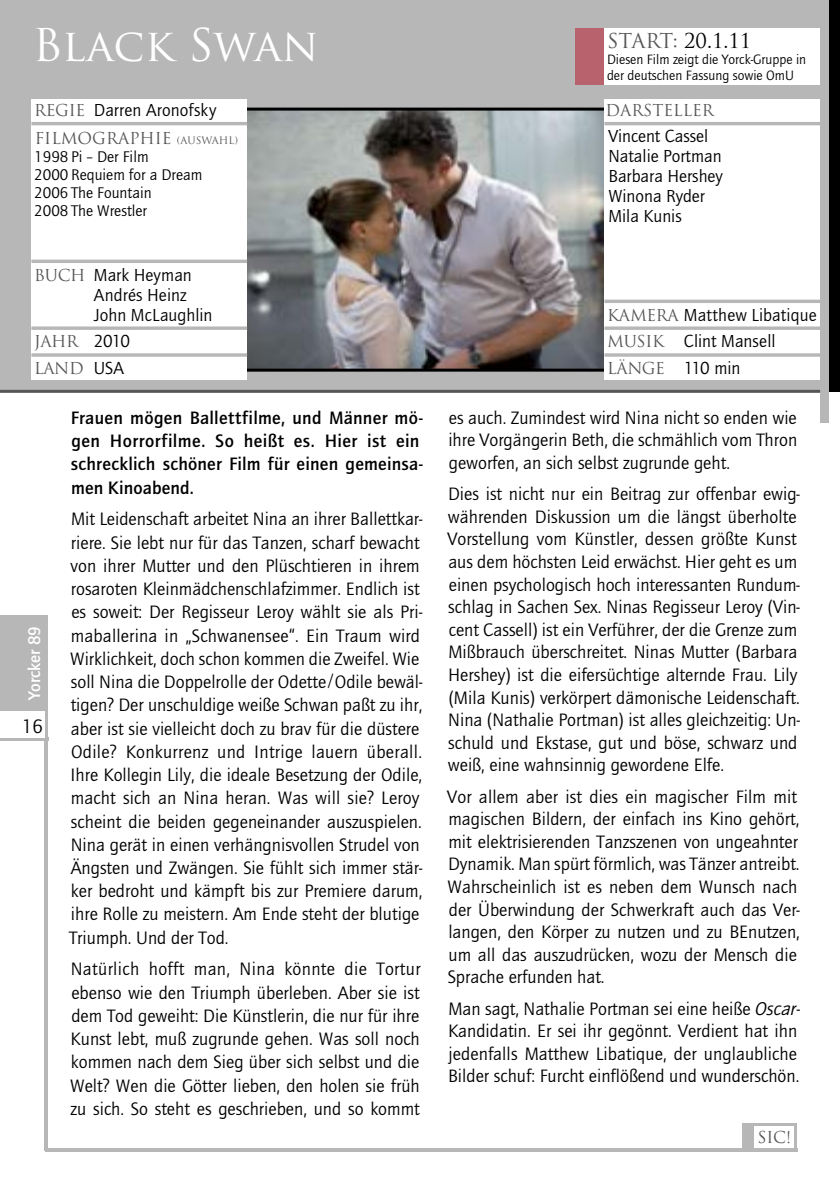
<style>
.page{position:relative;width:840px;height:1191px;background:#fff}
.page>*{position:absolute;margin:0;border:0;box-sizing:border-box;transform-origin:0 0}
.t1{font:44px "Trajan Pro";color:#fff}
.t2{font:20px "Trajan Pro";color:#000}
.t3{font:20px "Quay Itc T Book Y";color:#000}
.t4{font:18.6px/22.6px "Quay Itc T Book Y";color:#000}
.t5{font:18.6px/23.2px "Quay Itc T Bold Y";letter-spacing:.015em;color:#000}
.t6{font:18px/20px "Quay Itc T Book Y";color:#000}
.t7{font:17.4px "Quay Itc T Bold Y";color:#fff}
.t8{font:16px/18px "Quay Itc T Book Y";color:#000}
.t9{font:16px "Trajan Pro";letter-spacing:-.025em;color:#565656}
.t10{font:14px/16px "Quay Itc T Book Y";color:#000}
.t11{font:12px "Trajan Pro";color:#565656}
.t12{font:10px "Trajan Pro";color:#565656}
.s1{color:#565656}
.s2{font-family:"Quay Book It Y"}
.s3{font-size:16px}
</style>
<div class="page">
<div style="left:819px;top:0;width:20px;height:391px;background:#000"></div>
<hr style="left:45px;top:615px;width:3px;height:536px;background:#b6b7b6">
<div style="left:0;top:615px;width:45px;height:122px;background:#b6b7b6"></div>
<hr style="left:0;top:737px;width:48px;height:3px;background:#b6b7b6">
<div style="left:0;top:0;width:828px;height:391px;background:#b6b7b6"></div>
<div style="left:819px;top:391px;width:9px;height:32px;background:#b6b7b6"></div>
<hr style="left:0;top:390px;width:819px;height:3px;background:#565656">
<hr style="left:48px;top:1148px;width:694px;height:3px;background:#b6b7b6">
<img style="left:247px;top:112px;width:357px;height:256px">
<div style="left:217px;top:108px;width:412px;height:264px;border:3px solid #000"></div>
<div style="left:575px;top:28px;width:29px;height:57px;background:#b8626e"></div>
<div style="left:604px;top:28px;width:215px;height:57px;background:#fff"></div>
<div style="left:0;top:711px;width:45px;height:26px;background:#fff"></div>
<div style="left:604px;top:99px;width:215px;height:281px;background:#fff"></div>
<hr style="left:604px;top:122px;width:215px;height:3px;background:#b6b7b6">
<div style="left:31px;top:99px;width:216px;height:281px;background:#fff"></div>
<hr style="left:31px;top:122px;width:216px;height:3px;background:#b6b7b6">
<hr style="left:31px;top:260px;width:216px;height:3px;background:#b6b7b6">
<svg style="left:31px;top:326px;width:216px;height:4px"></svg>
<svg style="left:31px;top:353px;width:216px;height:4px"></svg>
<hr style="left:604px;top:300px;width:215px;height:3px;background:#b6b7b6">
<svg style="left:604px;top:326px;width:215px;height:4px"></svg>
<svg style="left:604px;top:353px;width:215px;height:4px"></svg>
<div style="left:742px;top:1122px;width:55px;height:29px;background:#b6b7b6"></div>
<div style="left:754px;top:1126px;width:39px;height:21px;background:#fff"></div>
<h1 class="t1" style="left:33px;top:17px;width:287px">BLACK SWAN</h1>
<p class="t9" style="left:34px;top:100px;width:22px">REGIE</p>
<p class="t6" style="left:94px;top:100px;width:124px">Darren Aronofsky</p>
<p class="t9" style="left:35px;top:128px;width:22px">FILMOGRAPHIE</p>
<p class="t12" style="left:177px;top:134px;width:44px">(AUS WAHL</p>
<p class="t12" style="left:234px;top:134px;width:5px">)</p>
<p class="t8" style="left:34px;top:147px;width:170px">1998 Pi – Der Film<br>2000 Requiem for a Dream<br>2006 The Fountain<br>2008 The Wrestler</p>
<p class="t9" style="left:34px;top:265px;width:25px">BUCH</p>
<p class="t6" style="left:94px;top:264px;width:120px">Mark Heyman<br>Andrés Heinz<br>John McLaughlin</p>
<p class="t9" style="left:34px;top:331px;width:21px">JAHR</p>
<p class="t6" style="left:94px;top:331px;width:38px">2010</p>
<p class="t9" style="left:34px;top:358px;width:24px">LAND</p>
<p class="t6" style="left:94px;top:358px;width:32px">USA</p>
<p class="t7" style="left:24px;top:700px;width:76px;rotate:-90deg">Yorcker 89</p>
<p class="t3" style="left:22px;top:715px;width:23px">16</p>
<p class="t5" style="left:71px;top:406px;width:353px">Frauen mögen Ballettfilme, und Männer mö&shy;gen Horrorfilme. So heißt es. Hier ist ein schrecklich schöner Film für einen gemeinsa&shy;men Kinoabend.</p>
<p class="t4" style="left:69px;top:507px;width:355px;line-height:23.2px">Mit Leidenschaft arbeitet Nina an ihrer Ballettkar&shy;riere. Sie lebt nur für das Tanzen, scharf bewacht von ihrer Mutter und den Plüschtieren in ihrem rosaroten Kleinmädchenschlafzimmer. Endlich ist es soweit: Der Regisseur Leroy wählt sie als Pri&shy;maballerina in „Schwanensee“. Ein Traum wird Wirklichkeit, doch schon kommen die Zweifel. Wie soll Nina die Doppelrolle der Odette/Odile bewäl&shy;tigen? Der unschuldige weiße Schwan paßt zu ihr, aber ist sie vielleicht doch zu brav für die düstere Odile? Konkurrenz und Intrige lauern überall.<br>Ihre Kollegin Lily, die ideale Besetzung der Odile, macht sich an Nina heran. Was will sie? Leroy scheint die beiden gegeneinander auszuspielen.<br>Nina gerät in einen verhängnisvollen Strudel von Ängsten und Zwängen. Sie fühlt sich immer stär&shy;ker bedroht und kämpft bis zur Premiere darum, ihre Rolle zu meistern. Am Ende steht der blutige Triumph. Und der Tod.</p>
<p class="t4" style="left:70px;top:957px;width:352px;line-height:23.2px;text-align:justify">Natürlich hofft man, Nina könnte die Tortur ebenso wie den Triumph überleben. Aber sie ist dem Tod geweiht: Die Künstlerin, die nur für ihre Kunst lebt, muß zugrunde gehen. Was soll noch kommen nach dem Sieg über sich selbst und die Welt? Wen die Götter lieben, den holen sie früh zu sich. So steht es geschrieben, und so kommt</p>
<p class="t2" style="left:606px;top:28px;width:146px"><span class="s1">START:</span> 20.1.11</p>
<p class="t10" style="left:606px;top:51px;width:200px">Diesen Film zeigt die Yorck-Gruppe in der deutschen Fassung sowie OmU</p>
<p class="t9" style="left:605px;top:100px;width:26px">DARS</p>
<p class="t9" style="left:652px;top:100px;width:23px">TELLER</p>
<p class="t6" style="left:608px;top:126px;width:116px">Vincent Cassel<br>Natalie Portman<br>Barbara Hershey<br>Winona Ryder<br>Mila Kunis</p>
<p class="t9" style="left:607px;top:305px;width:25px">KAMERA</p>
<p class="t6" style="left:683px;top:304px;width:134px">Matthew Libatique</p>
<p class="t9" style="left:607px;top:331px;width:28px">MUSIK</p>
<p class="t6" style="left:683px;top:331px;width:93px">Clint Mansell</p>
<p class="t9" style="left:607px;top:358px;width:33px">LÄNGE</p>
<p class="t6" style="left:683px;top:358px;width:58px">110 min</p>
<p class="t4" style="left:448px;top:406px;width:350px;text-align:justify">es auch. Zumindest wird Nina nicht so enden wie ihre Vorgängerin Beth, die schmählich vom Thron geworfen, an sich selbst zugrunde geht.</p>
<p class="t4" style="left:447px;top:482px;width:354px">Dies ist nicht nur ein Beitrag zur offenbar ewig&shy;währenden Diskussion um die längst überholte Vorstellung vom Künstler, dessen größte Kunst aus dem höchsten Leid erwächst. Hier geht es um einen psychologisch hoch interessanten Rundum&shy;schlag in Sachen Sex. Ninas Regisseur Leroy (Vin&shy;cent Cassell) ist ein Verführer, der die Grenze zum Mißbrauch überschreitet. Ninas Mutter (Barbara Hershey) ist die eifersüchtige alternde Frau. Lily (Mila Kunis) verkörpert dämonische Leidenschaft.<br>Nina (Nathalie Portman) ist alles gleichzeitig: Un&shy;schuld und Ekstase, gut und böse, schwarz und weiß, eine wahnsinnig gewordene Elfe.</p>
<p class="t4" style="left:447px;top:784px;width:354px">Vor allem aber ist dies ein magischer Film mit magischen Bildern, der einfach ins Kino gehört, mit elektrisierenden Tanzszenen von ungeahnter Dynamik. Man spürt förmlich, was Tänzer antreibt.<br>Wahrscheinlich ist es neben dem Wunsch nach der Überwindung der Schwerkraft auch das Ver&shy;langen, den Körper zu nutzen und zu BEnutzen, um all das auszudrücken, wozu der Mensch die Sprache erfunden hat.</p>
<p class="t4" style="left:448px;top:996px;width:353px">Man sagt, Nathalie Portman sei eine heiße <span class="s2">Oscar</span>-Kandidatin. Er sei ihr gegönnt. Verdient hat ihn jedenfalls Matthew Libatique, der unglaubliche Bilder schuf: Furcht einflößend und wunderschön.</p>
<p class="t11" style="left:755px;top:1129px;width:37px">G<span class="s3">SIC</span>EHA <span class="s3">!</span></p>
</div>
